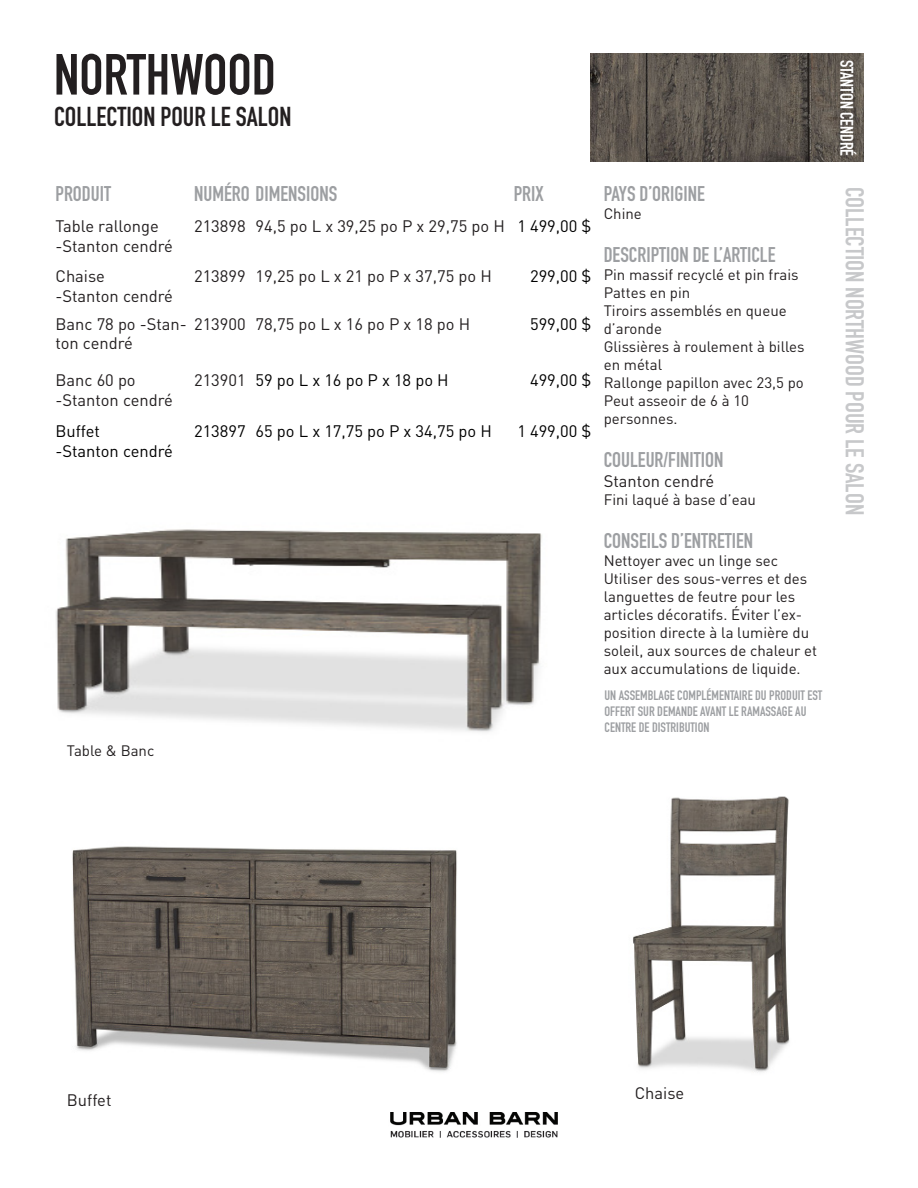
<style>
.page{position:relative;width:918px;height:1188px;background:#fff}
.page>*{position:absolute;margin:0;border:0;box-sizing:border-box;transform-origin:0 0}
.t1{font:57px "DIN Engschrift Std";color:#231f20}
.t2{font:27px "DIN Engschrift Std";color:#231f20}
.t3{font:25.5px "DIN Engschrift Std";color:#c7c8ca}
.t4{font:21px "DIN Engschrift Std";color:#9d9fa2}
.t5{font:18px "DIN Engschrift Std";color:#fff}
.t6{font:16.5px/19.8px "DINOT";color:#231f20}
.t7{font:16.5px "DINOT";color:#000}
.t8{font:15px/18px "DINOT";color:#231f20}
.t9{font:13.5px/16.2px "DIN Engschrift Std";color:#9d9fa2}
</style>
<div class="page">
<img style="left:591px;top:53px;width:273px;height:109px">
<img style="left:390px;top:1113px;width:168px;height:25px">
<img style="left:633px;top:796px;width:157px;height:277px">
<img style="left:56px;top:529px;width:486px;height:203px">
<img style="left:72px;top:846px;width:385px;height:226px">
<p class="t1" style="left:54px;top:41px;width:224px">NORTHWOOD</p>
<p class="t2" style="left:54px;top:101px;width:239px">COLLECTION POUR LE SALON</p>
<p class="t4" style="left:56px;top:181px;width:57px">PRODUIT</p>
<p class="t4" style="left:194px;top:181px;width:145px">NUMÉRO DIMENSIONS</p>
<p class="t4" style="left:514px;top:181px;width:31px">PRIX</p>
<p class="t6" style="left:56px;top:216px;width:119px">Table rallonge -Stanton cendré</p>
<p class="t6" style="left:194px;top:216px;width:53px">213898</p>
<p class="t6" style="left:256px;top:216px;width:251px">94,5 po L x 39,25 po P x 29,75 po H</p>
<p class="t7" style="left:517px;top:215px;width:76px">1 499,00 $</p>
<p class="t6" style="left:56px;top:266px;width:51px">Chaise</p>
<p class="t6" style="left:56px;top:285px;width:119px">-Stanton cendré</p>
<p class="t6" style="left:194px;top:266px;width:53px">213899</p>
<p class="t6" style="left:256px;top:266px;width:238px">19,25 po L x 21 po P x 37,75 po H</p>
<p class="t7" style="left:530px;top:265px;width:63px">299,00 $</p>
<p class="t6" style="left:56px;top:313px;width:192px">Banc 78 po -Stan- 213900 ton cendré</p>
<p class="t6" style="left:256px;top:313px;width:216px">78,75 po L x 16 po P x 18 po H</p>
<p class="t7" style="left:530px;top:312px;width:63px">599,00 $</p>
<p class="t6" style="left:56px;top:369px;width:82px">Banc 60 po</p>
<p class="t6" style="left:56px;top:389px;width:119px">-Stanton cendré</p>
<p class="t6" style="left:194px;top:369px;width:53px">213901</p>
<p class="t7" style="left:256px;top:369px;width:195px">59 po L x 16 po P x 18 po H</p>
<p class="t7" style="left:530px;top:369px;width:63px">499,00 $</p>
<p class="t7" style="left:56px;top:420px;width:46px">Buffet</p>
<p class="t7" style="left:56px;top:440px;width:119px">-Stanton cendré</p>
<p class="t7" style="left:194px;top:420px;width:53px">213897</p>
<p class="t7" style="left:256px;top:420px;width:238px">65 po L x 17,75 po P x 34,75 po H</p>
<p class="t7" style="left:517px;top:420px;width:76px">1 499,00 $</p>
<p class="t8" style="left:67px;top:741px;width:89px">Table &amp; Banc</p>
<p class="t4" style="left:604px;top:181px;width:103px">PAYS D’ORIGINE</p>
<p class="t8" style="left:604px;top:204px;width:40px">Chine</p>
<p class="t4" style="left:604px;top:242px;width:173px">DESCRIPTION DE L’ARTICLE</p>
<p class="t8" style="left:604px;top:265px;width:196px">Pin massif recyclé et pin frais</p>
<p class="t8" style="left:604px;top:283px;width:88px">Pattes en pin</p>
<p class="t8" style="left:604px;top:301px;width:184px">Tiroirs assemblés en queue d’aronde</p>
<p class="t8" style="left:604px;top:337px;width:202px">Glissières à roulement à billes en métal</p>
<p class="t8" style="left:604px;top:373px;width:202px">Rallonge papillon avec 23,5 po</p>
<p class="t8" style="left:604px;top:391px;width:147px">Peut asseoir de 6 à 10 personnes.</p>
<p class="t4" style="left:604px;top:447px;width:121px">COULEUR/FINITION</p>
<p class="t6" style="left:604px;top:470px;width:112px">Stanton cendré</p>
<p class="t8" style="left:604px;top:490px;width:154px">Fini laqué à base d’eau</p>
<p class="t4" style="left:604px;top:528px;width:151px">CONSEILS D’ENTRETIEN</p>
<p class="t8" style="left:604px;top:551px;width:215px">Nettoyer avec un linge sec<br>Utiliser des sous-verres et des languettes de feutre pour les articles décoratifs. Éviter l’ex&shy;position directe à la lumière du soleil, aux sources de chaleur et aux accumulations de liquide.</p>
<p class="t9" style="left:605px;top:687px;width:219px">UN ASSEMBLAGE COMPLÉMENTAIRE DU PRODUIT EST<br>OFFERT SUR DEMANDE AVANT LE RAMASSAGE AU<br>CENTRE DE DISTRIBUTION</p>
<p class="t5" style="left:857px;top:60px;width:98px;rotate:90deg">STANTON CENDRÉ</p>
<p class="t3" style="left:870px;top:187px;width:330px;rotate:90deg">COLLECTION NORTHWOOD POUR LE SALON</p>
<p class="t6" style="left:67px;top:1090px;width:46px">Buffet</p>
<p class="t6" style="left:635px;top:1083px;width:51px">Chaise</p>
</div>
